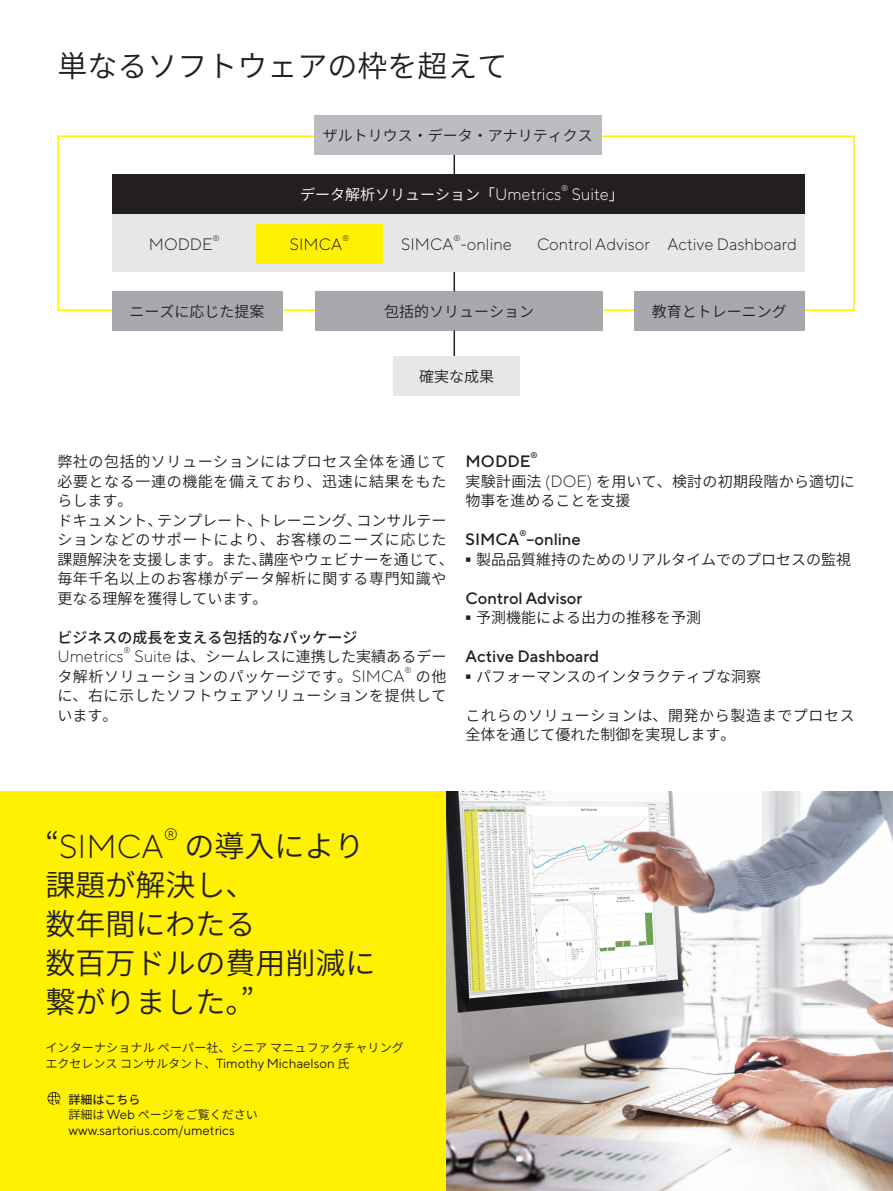
<style>
.page{position:relative;width:893px;height:1191px;background:#fff}
.page>*{position:absolute;margin:0;border:0;box-sizing:border-box;transform-origin:0 0}
.t1{font:300 95.25px "TT Norms Pro";color:#231f20;scale:.16 1}
.Head_03_black{font:300 33px "TT Norms Pro";color:#231f20}
.Head_03_black-2{font:600 30px/39px "Noto Sans CJ Kjp";color:#231f20}
.Body_Light_black{font:300 16.5px "TT Norms Pro";color:#231f20}
.Head_05_black{font:500 16.5px "TT Norms Pro";color:#231f20}
.Body_Light_black-2{font:300 16.5px "TT Norms Pro";color:#fff}
.Head_03_black-3{font:300 16.5px "TT Norms Pro";color:#231f20}
.Body_Light_black-3{font:600 15px/19.5px "Noto Sans CJ Kjp";color:#231f20;text-align:justify}
.Body_Light_black-4{font:600 15px/19.5px "Noto Sans CJ Kjp";letter-spacing:.04em;color:#231f20}
.Body_Light_black-5{font:600 15px "Noto Sans CJ Kjp";color:#fff}
.Head_05_black-2{font:500 15px "Noto Sans CJ Kjp";color:#231f20}
.Caption_8pt{font:13.2px "TT Norms Pro";color:#231f20}
.Caption_8pt-2{font:600 12px "Noto Sans CJ Kjp";letter-spacing:.015em;color:#231f20}
.Caption_8pt_Medium{font:500 12px "Noto Sans CJ Kjp";color:#231f20}
.Body_Light_black-6{font:300 8.25px "TT Norms Pro";color:#231f20}
.Head_05_black-3{font:500 8.25px "TT Norms Pro";color:#231f20}
.Body_Light_black-7{font:300 8.25px "TT Norms Pro";color:#fff}
.s1{font-family:"TT Norms Pro";font-weight:300;font-size:16.5px}
.s2{font-family:"Noto Sans CJ Kjp";font-weight:600;font-size:15px}
.s3{font-family:"Noto Sans CJ Kjp";font-weight:600;font-size:30px}
.s4{font-family:"Noto Sans CJ Kjp";font-weight:600;font-size:12px}
.s5{font-family:"TT Norms Pro";font-weight:400;font-size:13.2px}
</style>
<div class="page">
<div style="left:0;top:791px;width:459px;height:400px;background:#fff101"></div>
<div style="left:57px;top:135px;width:798px;height:176px;background:#fff;border:2px solid #fff101"></div>
<div style="left:112px;top:213px;width:692px;height:59px;background:#e6e7e9"></div>
<div style="left:314px;top:116px;width:288px;height:39px;background:#bcbdc0"></div>
<div style="left:112px;top:174px;width:692px;height:39px;background:#231f20"></div>
<div style="left:257px;top:224px;width:126px;height:39px;background:#fff101"></div>
<div style="left:315px;top:291px;width:288px;height:39px;background:#a8a9ad"></div>
<div style="left:634px;top:291px;width:170px;height:39px;background:#a8a9ad"></div>
<div style="left:112px;top:291px;width:170px;height:39px;background:#a8a9ad"></div>
<svg style="left:454px;top:155px;width:1px;height:19px"></svg>
<svg style="left:454px;top:272px;width:1px;height:19px"></svg>
<hr style="left:454px;top:330px;width:1px;height:39px;background:#231f20">
<div style="left:393px;top:356px;width:127px;height:39px;background:#e6e7e9"></div>
<svg style="left:47px;top:1092px;width:14px;height:13px"></svg>
<img style="left:446px;top:791px;width:447px;height:400px">
<p class="Head_03_black-2" style="left:57px;top:47px;width:451px">単なるソフトウェアの枠を超えて</p>
<p class="Body_Light_black-3" style="left:323px;top:126px;width:272px">ザルトリウス・データ・アナリティクス</p>
<p class="Body_Light_black-5" style="left:300px;top:186px;width:263px">データ解析ソリューション「<span class="s1">Umetrics</span></p>
<p class="Body_Light_black-7" style="left:561px;top:182px;width:9px">®</p>
<p class="Body_Light_black-2" style="left:572px;top:182px;width:54px">Suite<span class="s2">」</span></p>
<p class="Body_Light_black-6" style="left:342px;top:232px;width:9px">®</p>
<p class="Body_Light_black-6" style="left:453px;top:232px;width:9px">®</p>
<p class="Body_Light_black-6" style="left:213px;top:232px;width:9px">®</p>
<p class="Body_Light_black" style="left:401px;top:232px;width:112px">SIMCA -online</p>
<p class="Body_Light_black" style="left:290px;top:232px;width:54px">SIMCA</p>
<p class="Body_Light_black" style="left:149px;top:232px;width:65px">MODDE</p>
<p class="Body_Light_black" style="left:537px;top:232px;width:114px">Control Advisor</p>
<p class="Body_Light_black" style="left:667px;top:232px;width:131px">Active Dashboard</p>
<p class="Body_Light_black-3" style="left:130px;top:302px;width:136px">ニーズに応じた提案</p>
<p class="Body_Light_black-3" style="left:384px;top:302px;width:151px">包括的ソリューション</p>
<p class="Body_Light_black-3" style="left:652px;top:302px;width:136px">教育とトレーニング</p>
<p class="Body_Light_black-3" style="left:419px;top:367px;width:76px">確実な成果</p>
<p class="Body_Light_black-3" style="left:57px;top:452px;width:391px">弊社の包括的ソリューションにはプロセス全体を通じて必要となる一連の機能を備えており、迅速に結果をもたらします。</p>
<p class="Body_Light_black-3" style="left:57px;top:510px;width:398px;text-align:left">ドキュメント、テンプレート、トレーニング、コンサルテーションなどのサポートにより、お客様のニーズに応じた課題解決を支援します。また、講座やウェビナーを通じて、毎年千名以上のお客様がデータ解析に関する専門知識や更なる理解を獲得しています。</p>
<p class="Head_05_black-2" style="left:57px;top:628px;width:301px">ビジネスの成長を支える包括的なパッケージ</p>
<p class="Body_Light_black" style="left:57px;top:644px;width:68px">Umetrics</p>
<p class="Body_Light_black-6" style="left:124px;top:644px;width:9px">®</p>
<p class="Body_Light_black-4" style="left:57px;top:647px;width:391px;text-indent:77px"><span class="s1">Suite</span> は、シームレスに連携した実績あるデータ解析ソリューションのパッケージです。<span class="s1">SIMCA</span></p>
<p class="Body_Light_black-6" style="left:404px;top:664px;width:9px">®</p>
<p class="Body_Light_black-3" style="left:57px;top:666px;width:391px;text-indent:358px">の他に、右に示したソフトウェアソリューションを提供しています。</p>
<p class="Head_05_black-3" style="left:531px;top:449px;width:9px">®</p>
<p class="Body_Light_black-3" style="left:466px;top:471px;width:391px">実験計画法 <span class="s1">(DOE)</span> を用いて、検討の初期段階から適切に物事を進めることを支援</p>
<p class="Head_05_black" style="left:466px;top:527px;width:117px">SIMCA –online</p>
<p class="Head_05_black" style="left:466px;top:449px;width:67px">MODDE</p>
<p class="Head_05_black-3" style="left:519px;top:527px;width:9px">®</p>
<p class="t1" style="left:466px;top:486px;width:38px">-</p>
<p class="Body_Light_black-3" style="left:476px;top:549px;width:376px">製品品質維持のためのリアルタイムでのプロセスの監視</p>
<p class="Head_05_black" style="left:466px;top:586px;width:118px">Control Advisor</p>
<p class="t1" style="left:466px;top:544px;width:38px">-</p>
<p class="Body_Light_black-3" style="left:476px;top:608px;width:226px">予測機能による出力の推移を予測</p>
<p class="Head_05_black" style="left:466px;top:644px;width:135px">Active Dashboard</p>
<p class="t1" style="left:466px;top:603px;width:38px">-</p>
<p class="Body_Light_black-3" style="left:476px;top:666px;width:286px">パフォーマンスのインタラクティブな洞察</p>
<p class="Body_Light_black-4" style="left:466px;top:705px;width:391px">これらのソリューションは、開発から製造までプロセス全体を通じて優れた制御を実現します。</p>
<p class="Head_03_black" style="left:45px;top:822px;width:120px"><span class="s3">“</span>SIMCA</p>
<p class="Head_03_black-3" style="left:164px;top:822px;width:16px">®</p>
<p class="Head_03_black-2" style="left:45px;top:827px;width:332px;text-indent:139px">の導入により課題が解決し、<br>数年間にわたる<br>数百万ドルの費用削減に繋がりました。”</p>
<p class="Caption_8pt-2" style="left:45px;top:1041px;width:360px">インターナショナルペーパー社、シニアマニュファクチャリング</p>
<p class="Caption_8pt" style="left:45px;top:1053px;width:306px"><span class="s4">エクセレンスコンサルタント、</span>Timothy Michaelson <span class="s4">氏</span></p>
<p class="Caption_8pt_Medium" style="left:68px;top:1092px;width:73px">詳細はこちら</p>
<p class="Caption_8pt-2" style="left:68px;top:1108px;width:191px">詳細は <span class="s5">Web</span> ページをご覧ください</p>
<p class="Caption_8pt" style="left:68px;top:1120px;width:168px">www.sartorius.com/umetrics</p>
</div>
